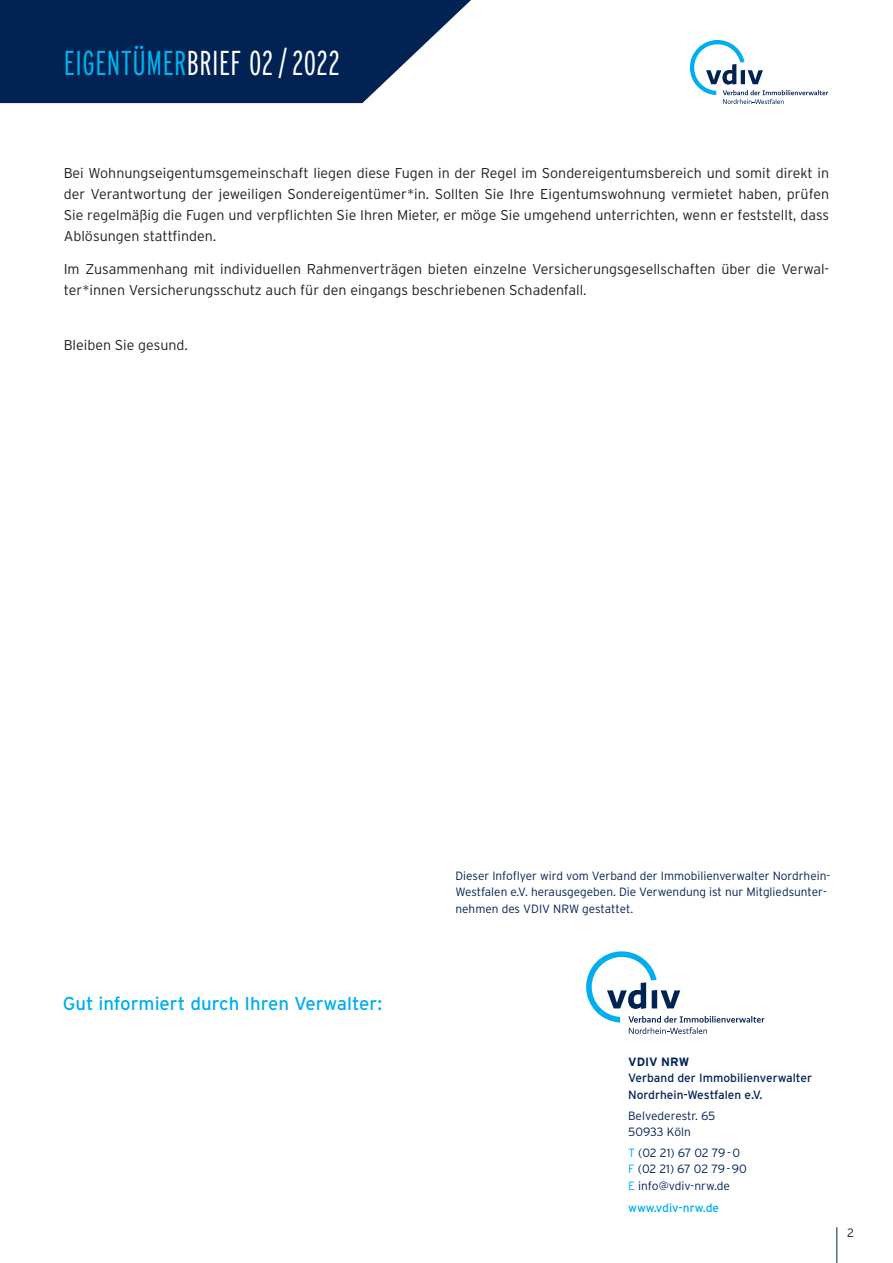
<style>
.page{position:relative;width:893px;height:1263px;background:#fff}
.page>*{position:absolute;margin:0;border:0;box-sizing:border-box;transform-origin:0 0}
.t1{font:300 extra-condensed 34.5px "Interstate";letter-spacing:.015em;color:#fff}
.t2{font:18.6px "Interstate";color:#00aeef}
.t3{font:300 14.25px/21px "Interstate";color:#231f20;text-align:justify}
.t4{font:300 12px/16.5px "Interstate";color:#002354}
.t5{font:12px/16.5px "Interstate";color:#002354}
.t6{font:12px "Interstate";color:#00aeef}
.t7{font:700 12px "Interstate";color:#002354}
.t8{font:300 12px "Interstate";color:#231f20}
.s1{color:#00b3ef}
.s2{color:#00aeef}
</style>
<div class="page">
<hr style="left:837px;top:1227px;width:1px;height:36px;background:#002354">
<svg style="left:690px;top:40px;width:138px;height:64px"></svg>
<svg style="left:0;top:0;width:471px;height:103px;background:#1c3b67"></svg>
<svg style="left:586px;top:951px;width:178px;height:83px"></svg>
<h1 class="t1" style="left:64px;top:44px;width:277px"><span class="s1">EIGENTÜMER</span>BRIEF 02 / 2022</h1>
<p class="t3" style="left:64px;top:162px;width:767px">Bei Wohnungseigentumsgemeinschaft liegen diese Fugen in der Regel im Sondereigentumsbereich und somit direkt in der Verantwortung der jeweiligen Sondereigentümer*in. Sollten Sie Ihre Eigentumswohnung vermietet haben, prüfen Sie regelmäßig die Fugen und verpflichten Sie Ihren Mieter, er möge Sie umgehend unterrichten, wenn er feststellt, dass Ablösungen stattfinden.</p>
<p class="t3" style="left:64px;top:259px;width:767px">Im Zusammenhang mit individuellen Rahmenverträgen bieten einzelne Versicherungsgesellschaften über die Verwal&shy;ter*innen Versicherungsschutz auch für den eingangs beschriebenen Schadenfall.</p>
<p class="t3" style="left:64px;top:334px;width:126px">Bleiben Sie gesund.</p>
<h2 class="t2" style="left:63px;top:993px;width:321px">Gut informiert durch Ihren Verwalter:</h2>
<p class="t4" style="left:455px;top:867px;width:376px">Dieser Infoflyer wird vom Verband der Immobilienverwalter Nordrhein-<br>Westfalen e.V. herausgegeben. Die Verwendung ist nur Mitgliedsunter&shy;nehmen des VDIV NRW gestattet.</p>
<p class="t7" style="left:628px;top:1055px;width:63px">VDIV NRW</p>
<p class="t5" style="left:628px;top:1070px;width:186px">Verband der Immobilienverwalter<br>Nordrhein-Westfalen e.V.</p>
<p class="t4" style="left:628px;top:1107px;width:89px">Belvederestr. 65<br>50933 Köln</p>
<p class="t4" style="left:628px;top:1144px;width:120px"><span class="s2">T</span> (02 21) 67 02 79-0<br><span class="s2">F</span> (02 21) 67 02 79-90<br><span class="s2">E</span> info@vdiv-nrw.de</p>
<p class="t6" style="left:628px;top:1201px;width:93px">www.vdiv-nrw.de</p>
<p class="t8" style="left:847px;top:1226px;width:8px">2</p>
</div>
